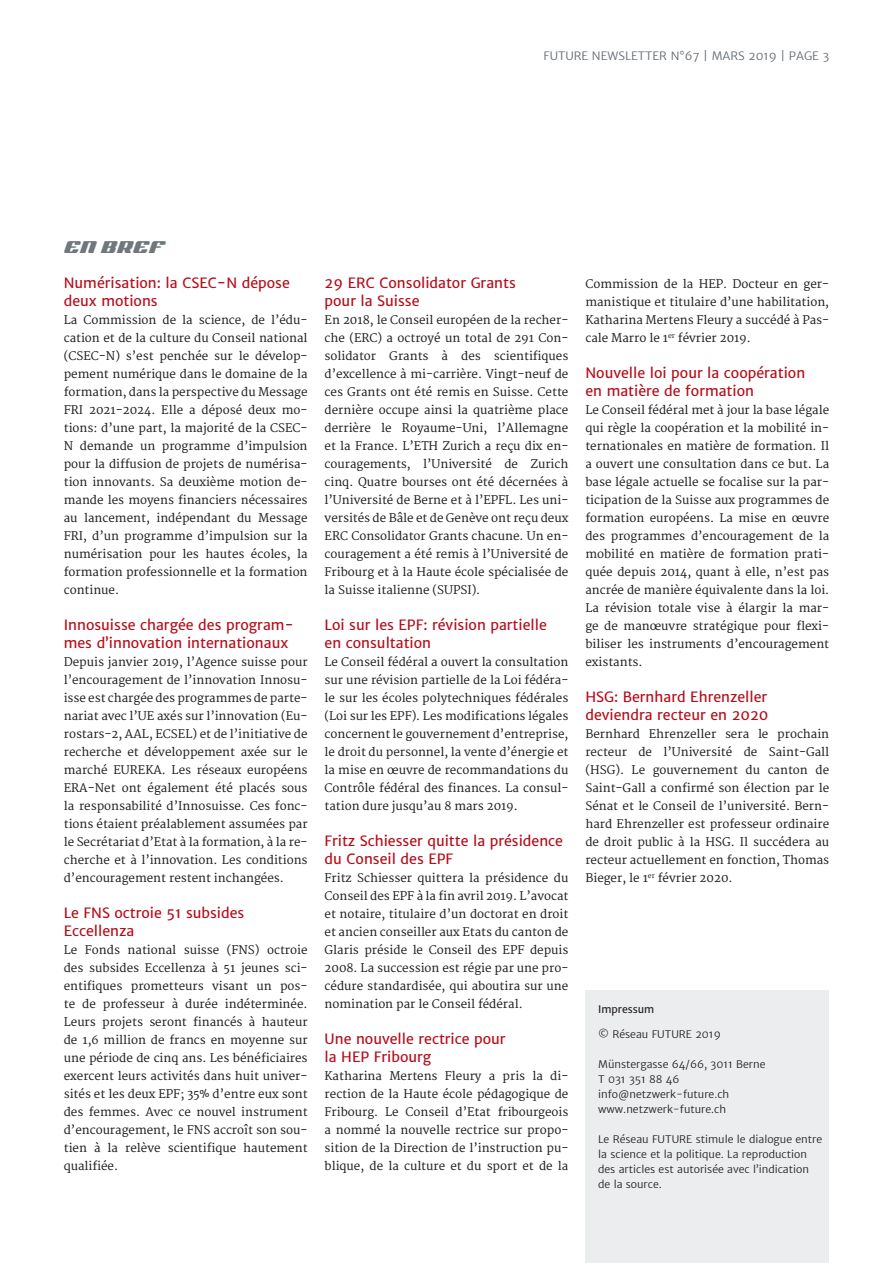
<style>
.page{position:relative;width:893px;height:1263px;background:#fff}
.page>*{position:absolute;margin:0;border:0;box-sizing:border-box;transform-origin:0 0}
.inkuerze-Untertitel{font:14.25px/18px "Merriweather Sans";color:#b50e1a}
.Fliesstext{font:14.25px "Merriweather Sans";color:#b50e1a}
.Fliesstext-2{font:11.7px/18px "Merriweather";color:#231f20;text-align:justify}
.Newsletter-Seitentit{font:300 11.7px "Merriweather Sans";color:#61696f}
.Impressum-Text{font:300 10.5px/15px "Merriweather Sans";color:#231f20}
.Impressum-Titel{font:10.5px "Merriweather Sans";color:#231f20}
</style>
<div class="page">
<div style="left:585px;top:990px;width:244px;height:273px;background:#ecedef"></div>
<p class="Newsletter-Seitentit" style="left:544px;top:49px;width:287px">FUTURE NEWSLETTER N°67 | MARS 2019 | PAGE 3</p>
<p class="inkuerze-Untertitel" style="left:64px;top:274px;width:228px">Numérisation: la CSEC-N dépose deux motions</p>
<p class="Fliesstext-2" style="left:64px;top:311px;width:245px;text-align:left">La Commission de la science, de l’édu&shy;cation et de la culture du Conseil national (CSEC-N) s’est penchée sur le dévelop&shy;pement numérique dans le domaine de la formation, dans la perspective du Message FRI 2021-2024. Elle a déposé deux mo&shy;tions: d’une part, la majorité de la CSEC-N demande un programme d’impulsion pour la diffusion de projets de numérisa&shy;tion innovants. Sa deuxième motion de&shy;mande les moyens financiers nécessaires au lancement, indépendant du Message FRI, d’un programme d’impulsion sur la numérisation pour les hautes écoles, la formation professionnelle et la formation continue.</p>
<p class="inkuerze-Untertitel" style="left:64px;top:616px;width:232px">Innosuisse chargée des program&shy;mes d’innovation internationaux</p>
<p class="Fliesstext-2" style="left:64px;top:653px;width:245px">Depuis janvier 2019, l’Agence suisse pour l’encouragement de l’innovation Innosu&shy;isse est chargée des programmes de parte&shy;nariat avec l’UE axés sur l’innovation (Eu&shy;rostars-2, AAL, ECSEL) et de l’initiative de recherche et développement axée sur le marché EUREKA. Les réseaux européens ERA-Net ont également été placés sous la responsabilité d’Innosuisse. Ces fonc&shy;tions étaient préalablement assumées par le Secrétariat d’Etat à la formation, à la re&shy;cherche et à l’innovation. Les conditions d’encouragement restent inchangées.</p>
<p class="inkuerze-Untertitel" style="left:64px;top:904px;width:182px">Le FNS octroie 51 subsides</p>
<p class="inkuerze-Untertitel" style="left:64px;top:922px;width:72px">Eccellenza</p>
<p class="Fliesstext-2" style="left:64px;top:941px;width:245px">Le Fonds national suisse (FNS) octroie des subsides Eccellenza à 51 jeunes sci&shy;entifiques prometteurs visant un pos&shy;te de professeur à durée indéterminée.<br>Leurs projets seront financés à hauteur de 1,6 million de francs en moyenne sur une période de cinq ans. Les bénéficiaires exercent leurs activités dans huit univer&shy;sités et les deux EPF; 35% d’entre eux sont des femmes. Avec ce nouvel instrument d’encouragement, le FNS accroît son sou&shy;tien à la relève scientifique hautement qualifiée.</p>
<p class="inkuerze-Untertitel" style="left:325px;top:274px;width:193px">29 ERC Consolidator Grants</p>
<p class="inkuerze-Untertitel" style="left:325px;top:292px;width:96px">pour la Suisse</p>
<p class="Fliesstext-2" style="left:325px;top:311px;width:245px;text-align:left">En 2018, le Conseil européen de la recher&shy;che (ERC) a octroyé un total de 291 Con&shy;solidator Grants à des scientifiques d’excellence à mi-carrière. Vingt-neuf de ces Grants ont été remis en Suisse. Cette dernière occupe ainsi la quatrième place derrière le Royaume-Uni, l’Allemagne et la France. L’ETH Zurich a reçu dix en&shy;couragements, l’Université de Zurich cinq. Quatre bourses ont été décernées à l’Université de Berne et à l’EPFL. Les uni&shy;versités de Bâle et de Genève ont reçu deux ERC Consolidator Grants chacune. Un en&shy;couragement a été remis à l’Université de Fribourg et à la Haute école spécialisée de la Suisse italienne (SUPSI).</p>
<p class="inkuerze-Untertitel" style="left:325px;top:616px;width:224px">Loi sur les EPF: révision partielle</p>
<p class="inkuerze-Untertitel" style="left:325px;top:634px;width:108px">en consultation</p>
<p class="Fliesstext-2" style="left:325px;top:653px;width:245px">Le Conseil fédéral a ouvert la consultation sur une révision partielle de la Loi fédéra&shy;le sur les écoles polytechniques fédérales (Loi sur les EPF). Les modifications légales concernent le gouvernement d’entreprise, le droit du personnel, la vente d’énergie et la mise en œuvre de recommandations du Contrôle fédéral des finances. La consul&shy;tation dure jusqu’au 8 mars 2019.</p>
<p class="inkuerze-Untertitel" style="left:325px;top:832px;width:240px">Fritz Schiesser quitte la présidence du Conseil des EPF</p>
<p class="Fliesstext-2" style="left:325px;top:869px;width:245px">Fritz Schiesser quittera la présidence du Conseil des EPF à la fin avril 2019. L’avocat et notaire, titulaire d’un doctorat en droit et ancien conseiller aux Etats du canton de Glaris préside le Conseil des EPF depuis 2008. La succession est régie par une pro&shy;cédure standardisée, qui aboutira sur une nomination par le Conseil fédéral.</p>
<p class="Fliesstext" style="left:325px;top:1030px;width:183px">Une nouvelle rectrice pour</p>
<p class="inkuerze-Untertitel" style="left:325px;top:1048px;width:108px">la HEP Fribourg</p>
<p class="Fliesstext-2" style="left:325px;top:1067px;width:245px">Katharina Mertens Fleury a pris la di&shy;rection de la Haute école pédagogique de Fribourg. Le Conseil d’Etat fribourgeois a nommé la nouvelle rectrice sur propo&shy;sition de la Direction de l’instruction pu&shy;blique, de la culture et du sport et de la</p>
<p class="Fliesstext-2" style="left:585px;top:275px;width:245px">Commission de la HEP. Docteur en ger&shy;manistique et titulaire d’une habilitation, Katharina Mertens Fleury a succédé à Pas&shy;cale Marro le 1<sup>er</sup> février 2019.</p>
<p class="inkuerze-Untertitel" style="left:585px;top:364px;width:221px">Nouvelle loi pour la coopération</p>
<p class="inkuerze-Untertitel" style="left:585px;top:382px;width:170px">en matière de formation</p>
<p class="Fliesstext-2" style="left:585px;top:401px;width:245px">Le Conseil fédéral met à jour la base légale qui règle la coopération et la mobilité in&shy;ternationales en matière de formation. Il a ouvert une consultation dans ce but. La base légale actuelle se focalise sur la par&shy;ticipation de la Suisse aux programmes de formation européens. La mise en œuvre des programmes d’encouragement de la mobilité en matière de formation prati&shy;quée depuis 2014, quant à elle, n’est pas ancrée de manière équivalente dans la loi.<br>La révision totale vise à élargir la mar&shy;ge de manœuvre stratégique pour flexi&shy;biliser les instruments d’encouragement existants.</p>
<p class="inkuerze-Untertitel" style="left:585px;top:688px;width:183px">HSG: Bernhard Ehrenzeller</p>
<p class="inkuerze-Untertitel" style="left:585px;top:706px;width:185px">deviendra recteur en 2020</p>
<p class="Fliesstext-2" style="left:585px;top:725px;width:245px">Bernhard Ehrenzeller sera le prochain recteur de l’Université de Saint-Gall (HSG). Le gouvernement du canton de Saint-Gall a confirmé son élection par le Sénat et le Conseil de l’université. Bern&shy;hard Ehrenzeller est professeur ordinaire de droit public à la HSG. Il succédera au recteur actuellement en fonction, Thomas Bieger, le 1<sup>er</sup> février 2020.</p>
<p class="Impressum-Titel" style="left:598px;top:1002px;width:58px">Impressum</p>
<p class="Impressum-Text" style="left:598px;top:1027px;width:124px">© Réseau FUTURE 2019</p>
<p class="Impressum-Text" style="left:598px;top:1057px;width:169px">Münstergasse 64/66, 3011 Berne</p>
<p class="Impressum-Text" style="left:598px;top:1072px;width:83px">T 031 351 88 46</p>
<p class="Impressum-Text" style="left:598px;top:1087px;width:133px">info@netzwerk-future.ch</p>
<p class="Impressum-Text" style="left:598px;top:1102px;width:130px">www.netzwerk-future.ch</p>
<p class="Impressum-Text" style="left:598px;top:1132px;width:226px">Le Réseau FUTURE stimule le dialogue entre la science et la politique. La reproduction des articles est autorisée avec l’indication de la source.</p>
</div>
